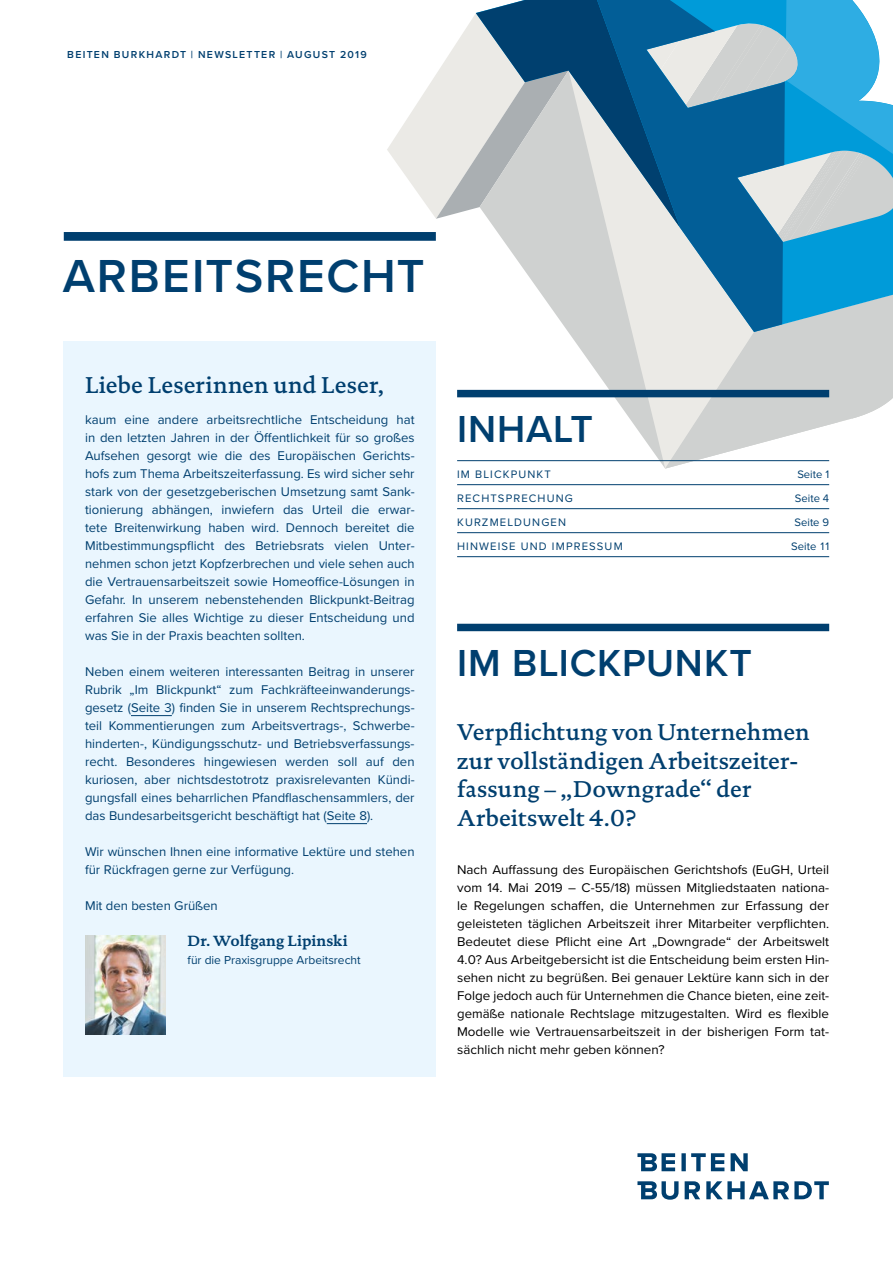
<style>
.page{position:relative;width:893px;height:1263px;background:#fff}
.page>*{position:absolute;margin:0;border:0;box-sizing:border-box;transform-origin:0 0}
.t1{font:600 48px "Proxima Nova";letter-spacing:.04em;color:#003f6f}
.t2{font:600 39px "Proxima Nova";letter-spacing:.02em;color:#003f6f}
.t3{font:500 23.25px/28.5px "DTL Documenta TOT";color:#003f6f}
.t4{font:700 15px "DTL Documenta TOT";color:#003f6f}
.t5{font:13.2px/18px "Proxima Nova";color:#003f6f}
.t6{font:13.2px/18px "Proxima Nova";color:#000}
.t7{font:12px "Proxima Nova";color:#003f6f}
.t8{font:11.25px "Proxima Nova";letter-spacing:.1em;color:#003f6f}
.t9{font:600 10.5px "Proxima Nova";letter-spacing:.125em;color:#003f6f}
</style>
<div class="page">
<svg style="left:387px;top:0;width:506px;height:469px"></svg>
<svg style="left:476px;top:0;width:115px;height:228px;background:#95a8b5"></svg>
<svg style="left:591px;top:0;width:194px;height:332px;background:#6598b6"></svg>
<div style="left:64px;top:341px;width:372px;height:736px;background:#eaf6fe"></div>
<svg style="left:637px;top:1153px;width:111px;height:18px"></svg>
<svg style="left:637px;top:1181px;width:192px;height:19px"></svg>
<div style="left:64px;top:232px;width:372px;height:9px;background:#003f6f"></div>
<hr style="left:131px;top:715px;width:41px;height:1px;background:#003f6f">
<hr style="left:327px;top:823px;width:40px;height:1px;background:#003f6f">
<div style="left:457px;top:624px;width:372px;height:7px;background:#003f6f"></div>
<hr style="left:457px;top:460px;width:372px;height:1px;background:#003f6f">
<hr style="left:457px;top:484px;width:372px;height:1px;background:#003f6f">
<hr style="left:457px;top:508px;width:372px;height:1px;background:#003f6f">
<hr style="left:457px;top:532px;width:372px;height:1px;background:#003f6f">
<hr style="left:457px;top:556px;width:372px;height:1px;background:#003f6f">
<div style="left:457px;top:390px;width:372px;height:7px;background:#003f6f"></div>
<img style="left:85px;top:935px;width:80px;height:99px">
<p class="t9" style="left:67px;top:47px;width:301px">BEITEN BURKHARDT | NEWSLETTER | AUGUST 2019</p>
<h1 class="t1" style="left:63px;top:240px;width:363px">ARBEITSRECHT</h1>
<h3 class="t3" style="left:85px;top:371px;width:300px">Liebe Leserinnen und Leser,</h3>
<p class="t5" style="left:85px;top:410px;width:331px;text-align:justify">kaum eine andere arbeitsrechtliche Entscheidung hat in den letzten Jahren in der Öffentlichkeit für so großes Aufsehen gesorgt wie die des Europäischen Gerichts&shy;hofs zum Thema Arbeitszeiterfassung. Es wird sicher sehr stark von der gesetzgeberischen Umsetzung samt Sank&shy;tionierung abhängen, inwiefern das Urteil die erwar&shy;tete Breitenwirkung haben wird. Dennoch bereitet die Mitbestimmungspflicht des Betriebsrats vielen Unter&shy;nehmen schon jetzt Kopfzerbrechen und viele sehen auch die Vertrauensarbeitszeit sowie Homeoffice-Lösungen in Gefahr. In unserem nebenstehenden Blickpunkt-Beitrag erfahren Sie alles Wichtige zu dieser Entscheidung und was Sie in der Praxis beachten sollten.</p>
<p class="t5" style="left:85px;top:662px;width:331px">Neben einem weiteren interessanten Beitrag in unserer Rubrik „Im Blickpunkt“ zum Fachkräfteeinwanderungs&shy;gesetz (Seite 3) finden Sie in unserem Rechtsprechungs-- teil Kommentierungen zum Arbeitsvertrags-, Schwerbe&shy;hinderten-, Kündigungsschutz- und Betriebsverfassungs&shy;recht. Besonderes hingewiesen werden soll auf den kuriosen, aber nichtsdestotrotz praxisrelevanten Kündi&shy;gungsfall eines beharrlichen Pfandflaschensammlers, der das Bundesarbeitsgericht beschäftigt hat (Seite 8).</p>
<p class="t5" style="left:85px;top:842px;width:331px">Wir wünschen Ihnen eine informative Lektüre und stehen für Rückfragen gerne zur Verfügung.</p>
<p class="t5" style="left:85px;top:896px;width:134px">Mit den besten Grüßen</p>
<p class="t4" style="left:188px;top:931px;width:162px">Dr. Wolfgang Lipinski</p>
<p class="t7" style="left:188px;top:951px;width:175px">für die Praxisgruppe Arbeitsrecht</p>
<h2 class="t2" style="left:457px;top:400px;width:137px">INHALT</h2>
<p class="t8" style="left:457px;top:465px;width:95px">IM BLICKPUNKT</p>
<p class="t8" style="left:797px;top:465px;width:33px">Seite 1</p>
<p class="t8" style="left:457px;top:489px;width:117px">RECHTSPRECHUNG</p>
<p class="t8" style="left:795px;top:489px;width:36px">Seite 4</p>
<p class="t8" style="left:457px;top:513px;width:110px">KURZMELDUNGEN</p>
<p class="t8" style="left:794px;top:513px;width:36px">Seite 9</p>
<p class="t8" style="left:457px;top:537px;width:167px">HINWEISE UND IMPRESSUM</p>
<p class="t8" style="left:791px;top:537px;width:39px">Seite 11</p>
<h2 class="t2" style="left:457px;top:634px;width:296px">IM BLICKPUNKT</h2>
<h3 class="t3" style="left:457px;top:718px;width:354px">Verpflichtung von Unternehmen zur vollständigen Arbeitszeiter&shy;fassung – „Downgrade“ der<br>Arbeitswelt 4.0?</h3>
<p class="t6" style="left:457px;top:860px;width:374px">Nach Auffassung des Europäischen Gerichtshofs (EuGH, Urteil vom 14. Mai 2019 – C-55/18) müssen Mitgliedstaaten nationa&shy;le Regelungen schaffen, die Unternehmen zur Erfassung der geleisteten täglichen Arbeitszeit ihrer Mitarbeiter verpflichten.<br>Bedeutet diese Pflicht eine Art „Downgrade“ der Arbeitswelt 4.0? Aus Arbeitgebersicht ist die Entscheidung beim ersten Hin-- sehen nicht zu begrüßen. Bei genauer Lektüre kann sich in der Folge jedoch auch für Unternehmen die Chance bieten, eine zeit&shy;gemäße nationale Rechtslage mitzugestalten. Wird es flexible Modelle wie Vertrauensarbeitszeit in der bisherigen Form tat&shy;sächlich nicht mehr geben können?</p>
</div>
